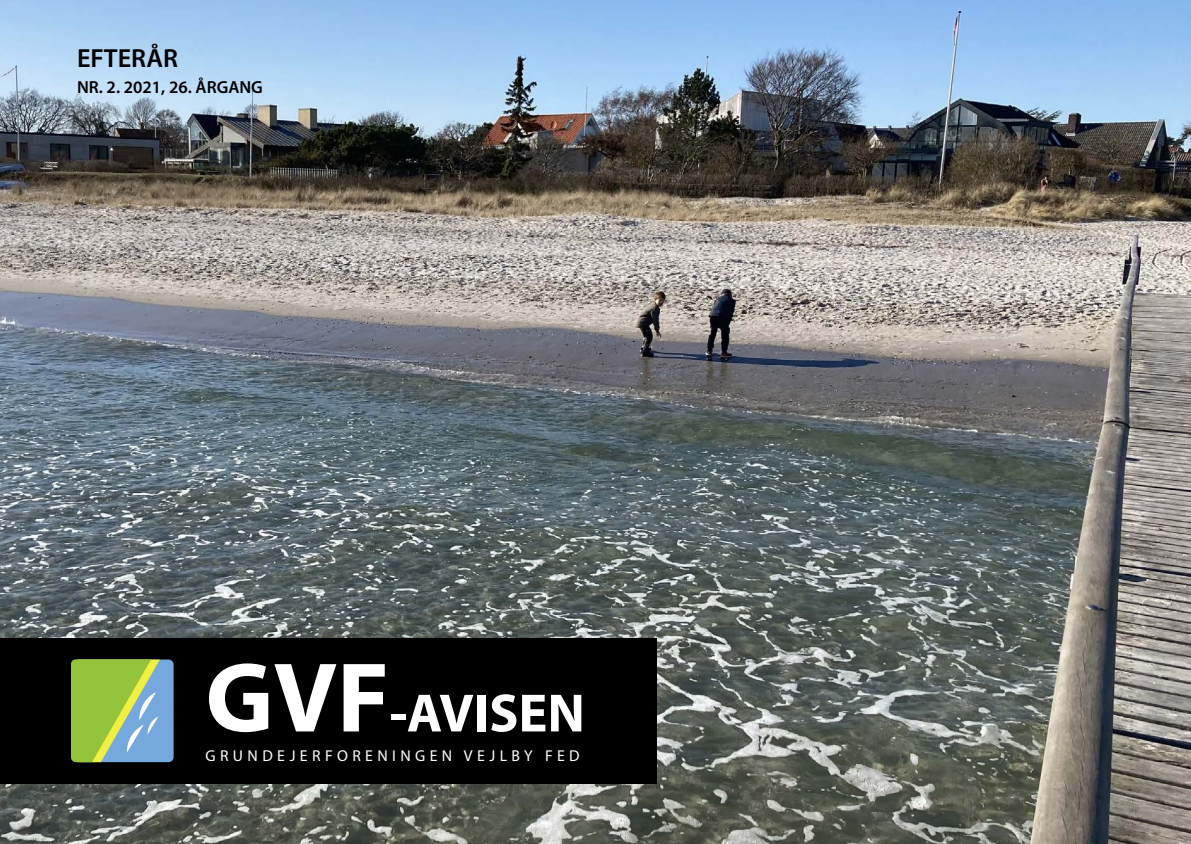
<style>
.page{position:relative;width:1191px;height:844px;background:#fff}
.page>*{position:absolute;margin:0;border:0;box-sizing:border-box;transform-origin:0 0}
.t1{font:700 54.25px "Myriad Pro";color:#fff}
.t2{font:600 26.25px "Myriad Pro";color:#000}
.t3{font:600 17.5px "Myriad Pro";color:#000}
.t4{font:15.75px "Myriad Pro";letter-spacing:.28em;color:#fff}
.s1{font-size:99.75px}
</style>
<div class="page">
<img style="left:0;top:0;width:1191px;height:843px">
<div style="left:0;top:637px;width:656px;height:146px;background:#000"></div>
<div style="left:71px;top:659px;width:103px;height:103px;background:#75a8dc;border-radius:5px"></div>
<svg style="left:71px;top:659px;width:89px;height:103px"></svg>
<h2 class="t2" style="left:77px;top:41px;width:102px">EFTERÅR</h2>
<p class="t3" style="left:77px;top:76px;width:187px">NR. 2. 2021, 26. ÅRGANG</p>
<h1 class="t1" style="left:205px;top:677px;width:381px"><span class="s1">GVF</span>-AVISEN</h1>
<p class="t4" style="left:205px;top:746px;width:376px">GRUNDEJERFORENINGEN VEJLBY FED</p>
</div>
